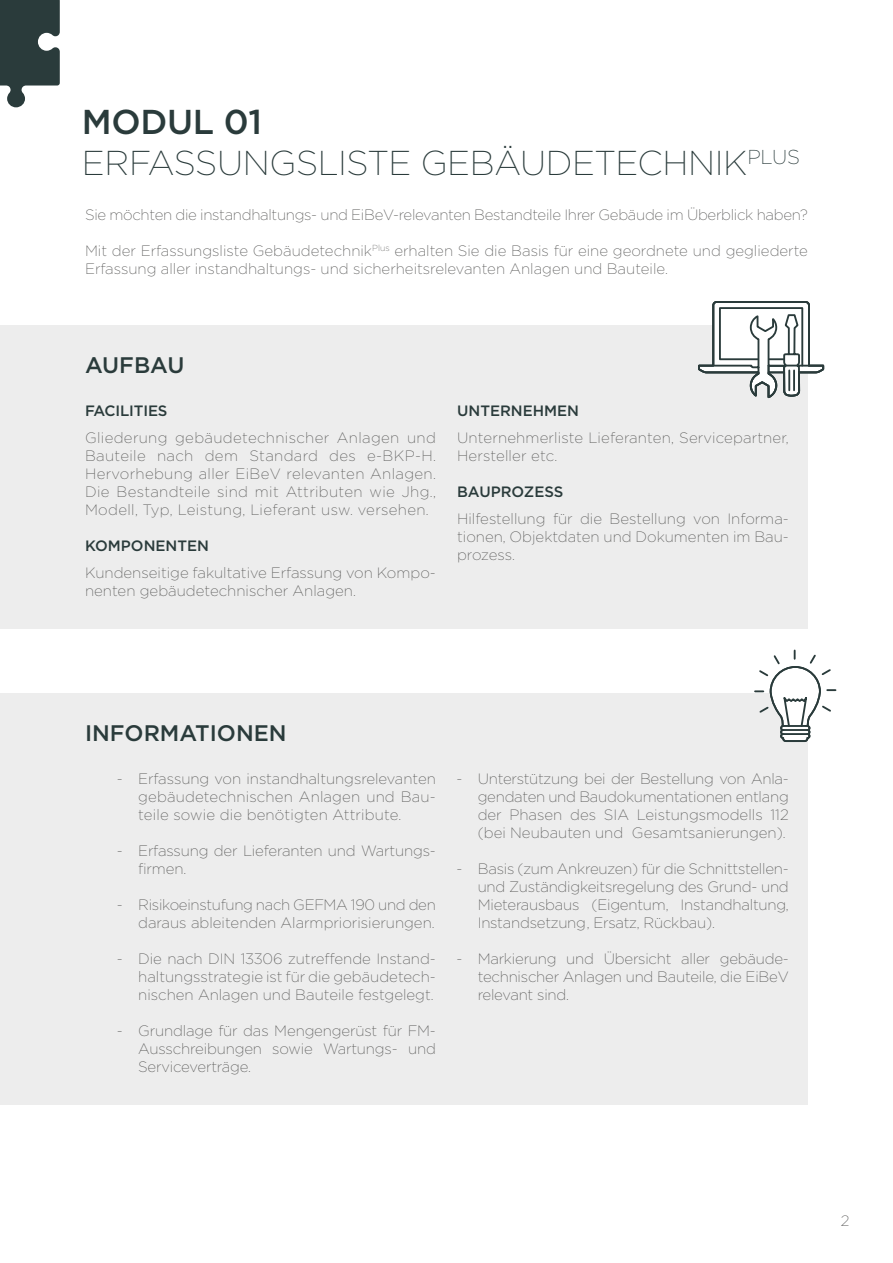
<style>
.page{position:relative;width:893px;height:1263px;background:#fff}
.page>*{position:absolute;margin:0;border:0;box-sizing:border-box;transform-origin:0 0}
.t1{font:200 34.5px/41.4px "Gotham";letter-spacing:-.01em;color:#2a3b3b}
.t2{font:500 22.5px "Gotham";color:#2a3b3b}
.t3{font:200 15px/18px "Gotham";color:#575756;text-align:justify}
.t4{font:200 15px "Gotham";letter-spacing:-.02em;color:#575756}
.t5{font:500 15px "Gotham";color:#2a3b3b}
.s1{font-weight:500}
</style>
<div class="page">
<div style="left:0;top:693px;width:808px;height:411px;background:#ededed"></div>
<div style="left:0;top:325px;width:808px;height:303px;background:#ededed"></div>
<svg style="left:0;top:0;width:60px;height:107px"></svg>
<svg style="left:754px;top:649px;width:83px;height:93px"></svg>
<hr style="left:782px;top:729px;width:26px;height:2px;background:#2a3b3b">
<hr style="left:782px;top:733px;width:26px;height:2px;background:#2a3b3b">
<svg style="left:698px;top:301px;width:127px;height:98px"></svg>
<h1 class="t1" style="left:82px;top:100px;width:719px"><span class="s1">MODUL 01<br></span>ERFASSUNGSLISTE GEBÄUDETECHNIK<sup>PLUS</sup></h1>
<p class="t4" style="left:85px;top:205px;width:724px">Sie möchten die instandhaltungs- und EiBeV-relevanten Bestandteile Ihrer Gebäude im Überblick haben?</p>
<p class="t3" style="left:85px;top:241px;width:724px">Mit der Erfassungsliste Gebäudetechnik<sup>Plus</sup> erhalten Sie die Basis für eine geordnete und gegliederte<br>Erfassung aller instandhaltungs- und sicherheitsrelevanten Anlagen und Bauteile.</p>
<h2 class="t2" style="left:85px;top:350px;width:101px">AUFBAU</h2>
<p class="t5" style="left:85px;top:401px;width:84px">FACILITIES</p>
<p class="t3" style="left:85px;top:428px;width:352px">Gliederung gebäudetechnischer Anlagen und Bauteile nach dem Standard des e-BKP-H.<br>Hervorhebung aller EiBeV relevanten Anlagen.<br>Die Bestandteile sind mit Attributen wie Jhg., Modell, Typ, Leistung, Lieferant usw. versehen.</p>
<p class="t5" style="left:85px;top:536px;width:125px">KOMPONENTEN</p>
<p class="t3" style="left:85px;top:563px;width:352px">Kundenseitige fakultative Erfassung von Kompo&shy;nenten gebäudetechnischer Anlagen.</p>
<p class="t5" style="left:457px;top:401px;width:124px">UNTERNEHMEN</p>
<p class="t3" style="left:457px;top:428px;width:333px">Unternehmerliste Lieferanten, Servicepartner,<br>Hersteller etc.</p>
<p class="t5" style="left:457px;top:482px;width:108px">BAUPROZESS</p>
<p class="t3" style="left:457px;top:509px;width:333px">Hilfestellung für die Bestellung von Informa&shy;tionen, Objektdaten und Dokumenten im Bau&shy;prozess.</p>
<h2 class="t2" style="left:85px;top:718px;width:203px">INFORMATIONEN</h2>
<p class="t3" style="left:117px;top:769px;width:7px">-</p>
<p class="t3" style="left:117px;top:841px;width:7px">-</p>
<p class="t3" style="left:117px;top:895px;width:7px">-</p>
<p class="t3" style="left:117px;top:949px;width:7px">-</p>
<p class="t3" style="left:117px;top:1021px;width:7px">-</p>
<p class="t3" style="left:138px;top:769px;width:299px">Erfassung von instandhaltungsrelevanten gebäudetechnischen Anlagen und Bau&shy;teile sowie die benötigten Attribute.</p>
<p class="t3" style="left:138px;top:841px;width:299px">Erfassung der Lieferanten und Wartungs&shy;firmen.</p>
<p class="t3" style="left:138px;top:895px;width:299px">Risikoeinstufung nach GEFMA 190 und den daraus ableitenden Alarmpriorisierungen.</p>
<p class="t3" style="left:138px;top:949px;width:299px">Die nach DIN 13306 zutreffende Instand&shy;haltungsstrategie ist für die gebäudetech&shy;nischen Anlagen und Bauteile festgelegt.</p>
<p class="t3" style="left:138px;top:1021px;width:299px">Grundlage für das Mengengerüst für FM-Ausschreibungen sowie Wartungs- und Serviceverträge.</p>
<p class="t3" style="left:456px;top:769px;width:7px">-</p>
<p class="t3" style="left:456px;top:859px;width:7px">-</p>
<p class="t3" style="left:456px;top:949px;width:7px">-</p>
<p class="t3" style="left:478px;top:769px;width:313px">Unterstützung bei der Bestellung von Anla&shy;gendaten und Baudokumentationen entlang der Phasen des SIA Leistungsmodells 112 (bei Neubauten und Gesamtsanierungen).</p>
<p class="t3" style="left:478px;top:859px;width:313px">Basis (zum Ankreuzen) für die Schnittstellen&shy;und Zuständigkeitsregelung des Grund- und Mieterausbaus (Eigentum, Instandhaltung, Instandsetzung, Ersatz, Rückbau).</p>
<p class="t3" style="left:478px;top:949px;width:313px">Markierung und Übersicht aller gebäude&shy;technischer Anlagen und Bauteile, die EiBeV relevant sind.</p>
<p class="t3" style="left:841px;top:1211px;width:10px">2</p>
</div>
